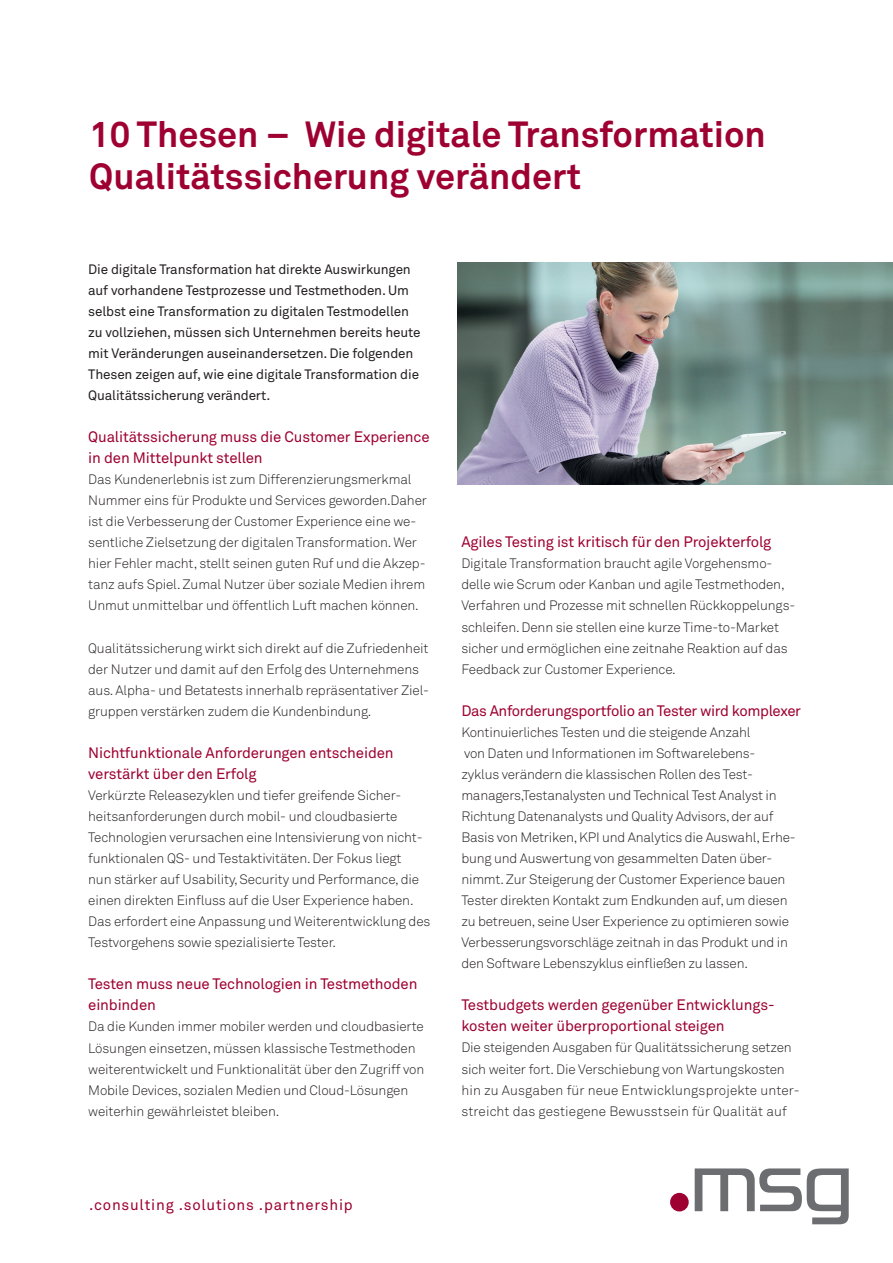
<style>
.page{position:relative;width:893px;height:1263px;background:#fff}
.page>*{position:absolute;margin:0;border:0;box-sizing:border-box;transform-origin:0 0}
.t1{font:700 36px/42.2px "Akkurat Std";color:#9e0131}
.t2{font:15px/21px "Akkurat Std";letter-spacing:-.01em;color:#9e0131}
.t3{font:15px "Akkurat Std";letter-spacing:.05em;color:#9e0131}
.t4{font:300 13.5px/21px "Akkurat Std";letter-spacing:-.01em;color:#231f20}
.t5{font:13.5px/21px "Akkurat Std";letter-spacing:-.01em;color:#231f20}
</style>
<div class="page">
<div style="left:670px;top:1193px;width:19px;height:18px;background:#9e0131;border-radius:50%"></div>
<svg style="left:695px;top:1168px;width:154px;height:56px"></svg>
<img style="left:457px;top:262px;width:436px;height:222px">
<p class="t1" style="left:89px;top:113px;width:678px">10 Thesen – Wie digitale Transformation<br>Qualitätssicherung verändert</p>
<p class="t5" style="left:88px;top:258px;width:334px">Die digitale Transformation hat direkte Auswirkungen auf vorhandene Testprozesse und Testmethoden. Um selbst eine Transformation zu digitalen Testmodellen zu vollziehen, müssen sich Unternehmen bereits heute mit Veränderungen auseinandersetzen. Die folgenden Thesen zeigen auf, wie eine digitale Transformation die Qualitätssicherung verändert.</p>
<p class="t2" style="left:88px;top:426px;width:343px">Qualitätssicherung muss die Customer Experience in den Mittelpunkt stellen</p>
<p class="t4" style="left:88px;top:469px;width:340px">Das Kundenerlebnis ist zum Differenzierungsmerkmal Nummer eins für Produkte und Services geworden.Daher ist die Verbesserung der Customer Experience eine we&shy;sentliche Zielsetzung der digitalen Transformation. Wer hier Fehler macht, stellt seinen guten Ruf und die Akzep&shy;tanz aufs Spiel. Zumal Nutzer über soziale Medien ihrem Unmut unmittelbar und öffentlich Luft machen können.</p>
<p class="t4" style="left:88px;top:637px;width:342px">Qualitätssicherung wirkt sich direkt auf die Zufriedenheit der Nutzer und damit auf den Erfolg des Unternehmens aus. Alpha- und Betatests innerhalb repräsentativer Ziel&shy;gruppen verstärken zudem die Kundenbindung.</p>
<p class="t2" style="left:88px;top:742px;width:307px">Nichtfunktionale Anforderungen entscheiden verstärkt über den Erfolg</p>
<p class="t4" style="left:88px;top:785px;width:344px">Verkürzte Releasezyklen und tiefer greifende Sicher&shy;heitsanforderungen durch mobil- und cloudbasierte Technologien verursachen eine Intensivierung von nicht&shy;funktionalen QS- und Testaktivitäten. Der Fokus liegt<br>nun stärker auf Usability, Security und Performance, die einen direkten Einfluss auf die User Experience haben.<br>Das erfordert eine Anpassung und Weiterentwicklung des Testvorgehens sowie spezialisierte Tester.</p>
<p class="t2" style="left:88px;top:974px;width:331px">Testen muss neue Technologien in Testmethoden einbinden</p>
<p class="t4" style="left:88px;top:1016px;width:338px">Da die Kunden immer mobiler werden und cloudbasierte Lösungen einsetzen, müssen klassische Testmethoden weiterentwickelt und Funktionalität über den Zugriff von Mobile Devices, sozialen Medien und Cloud-Lösungen weiterhin gewährleistet bleiben.</p>
<p class="t2" style="left:461px;top:532px;width:311px">Agiles Testing ist kritisch für den Projekterfolg</p>
<p class="t4" style="left:461px;top:553px;width:335px">Digitale Transformation braucht agile Vorgehensmo&shy;delle wie Scrum oder Kanban und agile Testmethoden, Verfahren und Prozesse mit schnellen Rückkoppelungs&shy;schleifen. Denn sie stellen eine kurze Time-to-Market sicher und ermöglichen eine zeitnahe Reaktion auf das Feedback zur Customer Experience.</p>
<p class="t2" style="left:461px;top:700px;width:341px">Das Anforderungsportfolio an Tester wird komplexer</p>
<p class="t4" style="left:461px;top:721px;width:336px">Kontinuierliches Testen und die steigende Anzahl<br>von Daten und Informationen im Softwarelebens-<br>zyklus verändern die klassischen Rollen des Test&shy;managers,Testanalysten und Technical Test Analyst in Richtung Datenanalysts und Quality Advisors, der auf Basis von Metriken, KPI und Analytics die Auswahl, Erhe&shy;bung und Auswertung von gesammelten Daten über&shy;nimmt. Zur Steigerung der Customer Experience bauen Tester direkten Kontakt zum Endkunden auf, um diesen zu betreuen, seine User Experience zu optimieren sowie Verbesserungsvorschläge zeitnah in das Produkt und in den Software Lebenszyklus einfließen zu lassen.</p>
<p class="t2" style="left:461px;top:995px;width:315px">Testbudgets werden gegenüber Entwicklungs&shy;kosten weiter überproportional steigen</p>
<p class="t4" style="left:461px;top:1037px;width:340px">Die steigenden Ausgaben für Qualitätssicherung setzen sich weiter fort. Die Verschiebung von Wartungskosten hin zu Ausgaben für neue Entwicklungsprojekte unter&shy;streicht das gestiegene Bewusstsein für Qualität auf</p>
<p class="t3" style="left:89px;top:1196px;width:265px">.consulting .solutions .partnership</p>
</div>
